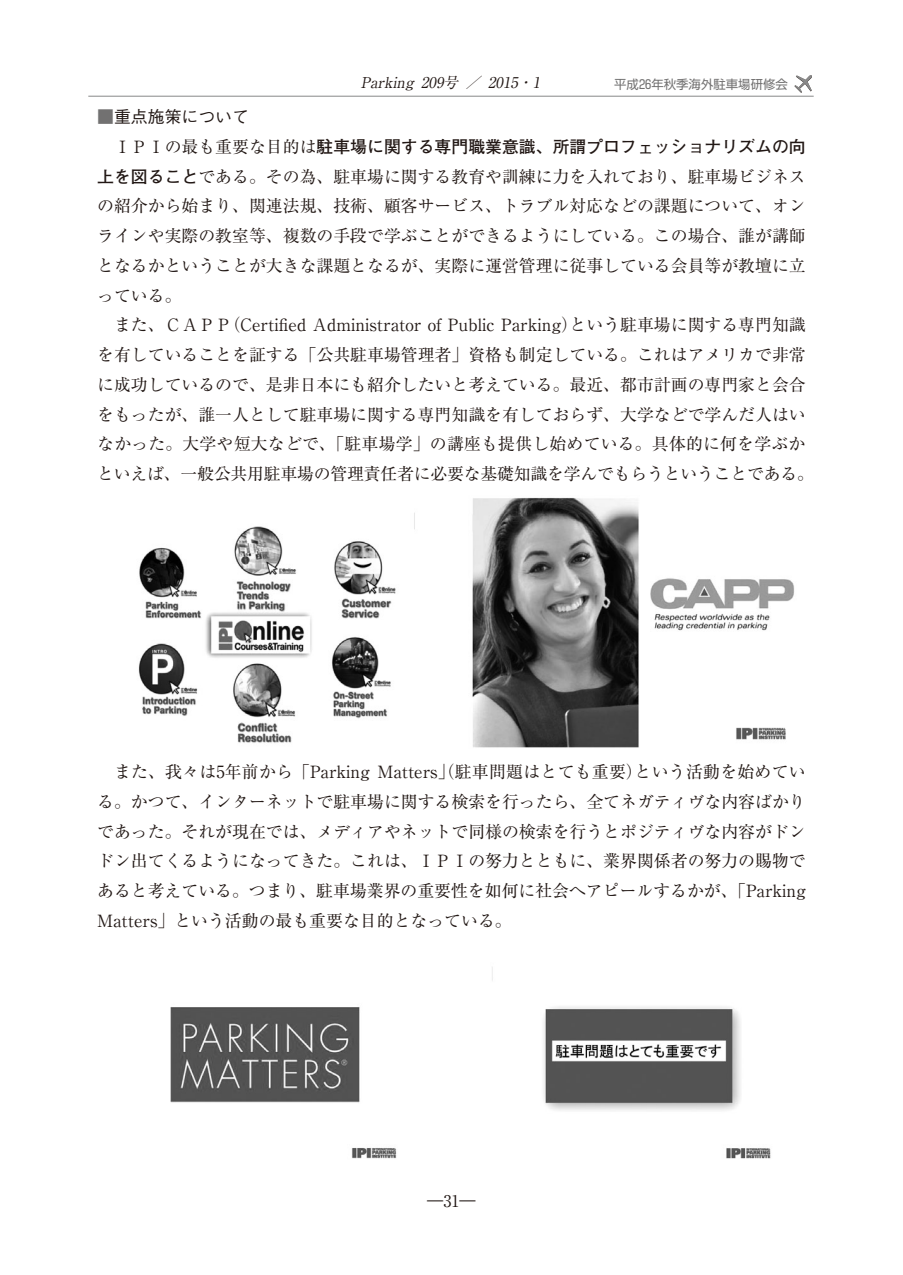
<style>
.page{position:relative;width:903px;height:1275px;background:#fff}
.page>*{position:absolute;margin:0;border:0;box-sizing:border-box;transform-origin:0 0}
.t1{font:16.8px/29.8px "Ryumin Pro";color:#221815;text-align:justify}
.t2{font:700 16.8px "Futo Go B101 Pro";color:#221815}
.t3{font:500 16.8px "Gothic BBB Pro";color:#221815}
.t4{font:16.1px "Ryumin Pro";color:#221815}
.t5{font:italic 14.88px "Ryumin Pro";color:#221815}
.t6{font:12.42px "Shin Go Pro";color:#727171}
.s1{color:#727171}
.s2{font-family:"Ryumin Pro";font-weight:400}
.s3{font-family:"Futo Go B101 Pro";font-weight:700}
</style>
<div class="page">
<img style="left:138px;top:513px;width:277px;height:230px">
<img style="left:472px;top:497px;width:323px;height:251px">
<img style="left:170px;top:1007px;width:227px;height:152px">
<img style="left:492px;top:967px;width:279px;height:192px">
<hr style="left:88px;top:96px;width:726px;height:1px;background:#9fa0a0">
<svg style="left:794px;top:75px;width:18px;height:18px"></svg>
<p class="t5" style="left:361px;top:70px;width:185px">Parking 209号 ／ 2015・1</p>
<p class="t6" style="left:614px;top:74px;width:175px">平成26年秋季海外駐車場研修会</p>
<p class="t3" style="left:97px;top:103px;width:153px"><span class="s1">■</span>重点施策について</p>
<p class="t2" style="left:114px;top:133px;width:693px"><span class="s2">ＩＰＩの最も重要な目的は</span>駐車場に関する専門職業意識、所謂プロフェッショナリズムの向</p>
<p class="t1" style="left:97px;top:160px;width:710px"><span class="s3">上を図ること</span>である。その為、駐車場に関する教育や訓練に力を入れており、駐車場ビジネスの紹介から始まり、関連法規、技術、顧客サービス、トラブル対応などの課題について、オンラインや実際の教室等、複数の手段で学ぶことができるようにしている。この場合、誰が講師となるかということが大きな課題となるが、実際に運営管理に従事している会員等が教壇に立っている。</p>
<p class="t1" style="left:97px;top:309px;width:718px;text-align:center">また、ＣＡＰＰ（Certified Administrator of Public Parking）という駐車場に関する専門知識<br>を有していることを証する「公共駐車場管理者」資格も制定している。これはアメリカで非常に成功しているので、是非日本にも紹介したいと考えている。最近、都市計画の専門家と会合をもったが、誰一人として駐車場に関する専門知識を有しておらず、大学などで学んだ人はいなかった。大学や短大などで、「駐車場学」の講座も提供し始めている。具体的に何を学ぶかといえば、一般公共用駐車場の管理責任者に必要な基礎知識を学んでもらうということである。</p>
<p class="t1" style="left:97px;top:756px;width:710px;text-indent:17px">また、我々は5年前から「Parking Matters」（駐車問題はとても重要）という活動を始めている。かつて、インターネットで駐車場に関する検索を行ったら、全てネガティヴな内容ばかりであった。それが現在では、メディアやネットで同様の検索を行うとポジティヴな内容がドンドン出てくるようになってきた。これは、ＩＰＩの努力とともに、業界関係者の努力の賜物であると考えている。つまり、駐車場業界の重要性を如何に社会へアピールするかが、「Parking Matters」という活動の最も重要な目的となっている。</p>
<p class="t4" style="left:427px;top:1188px;width:50px">―31―</p>
</div>
